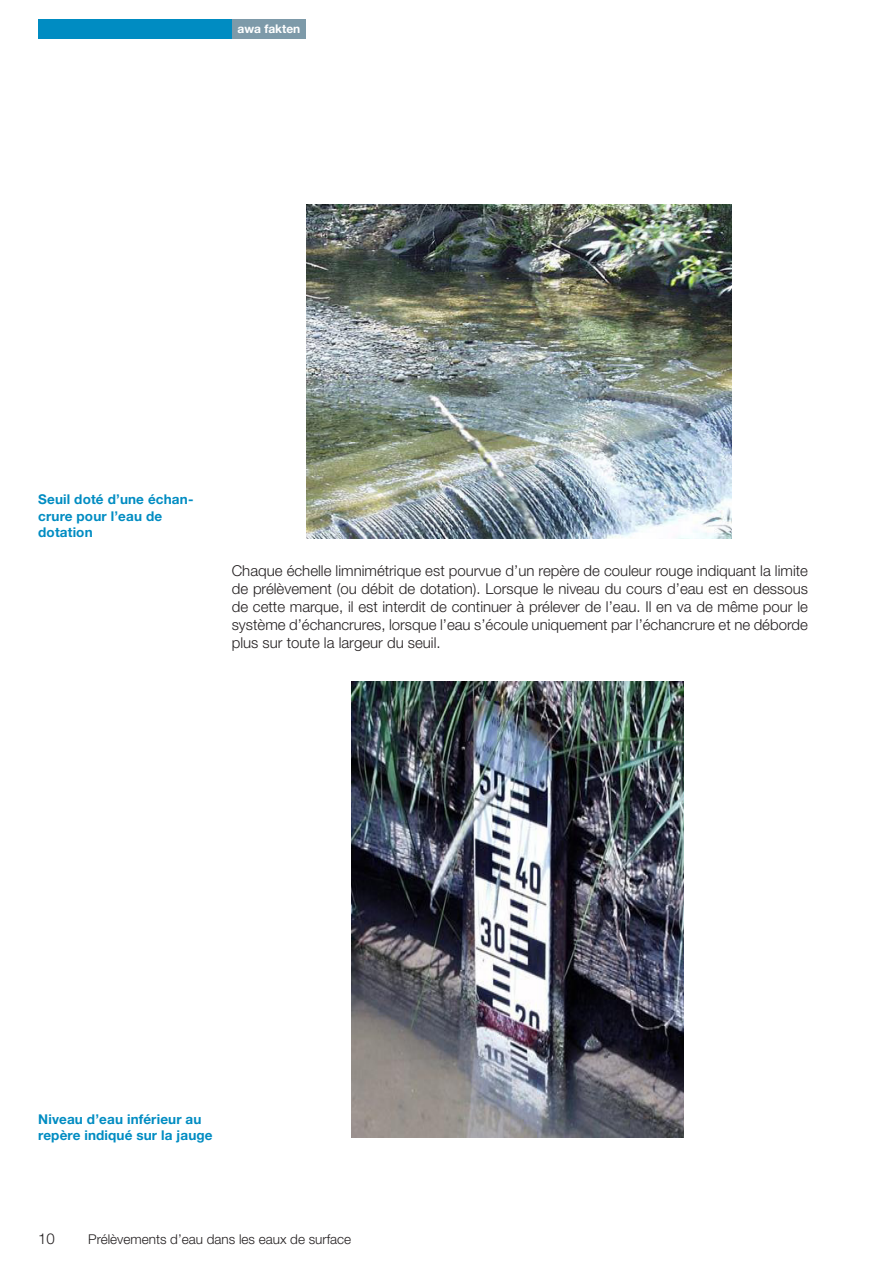
<style>
.page{position:relative;width:893px;height:1263px;background:#fff}
.page>*{position:absolute;margin:0;border:0;box-sizing:border-box;transform-origin:0 0}
.Grundtext{font:300 15px/18px "Helvetica Neue LT Std";color:#231f20;text-align:justify}
.Bildlegende_Text{font:700 13.5px/16.5px "Helvetica Neue LT Std";letter-spacing:.01em;color:#008cc2}
.t1{font:300 13.5px "Helvetica Neue LT Std";color:#231f20}
.t2{font:700 12px "Helvetica Neue LT Std";color:#fff}
</style>
<div class="page">
<div style="left:232px;top:19px;width:74px;height:19px;background:#7d9aa9"></div>
<div style="left:38px;top:19px;width:194px;height:19px;background:#008cc2"></div>
<img style="left:306px;top:204px;width:425px;height:334px">
<img style="left:351px;top:681px;width:332px;height:456px">
<p class="t2" style="left:237px;top:21px;width:64px">awa fakten</p>
<p class="Bildlegende_Text" style="left:38px;top:491px;width:157px">Seuil doté d’une échan&shy;crure pour l’eau de dotation</p>
<p class="Grundtext" style="left:232px;top:561px;width:578px">Chaque échelle limnimétrique est pourvue d’un repère de couleur rouge indiquant la limite de prélèvement (ou débit de dotation). Lorsque le niveau du cours d’eau est en dessous de cette marque, il est interdit de continuer à prélever de l’eau. Il en va de même pour le système d’échancrures, lorsque l’eau s’écoule uniquement par l’échancrure et ne déborde plus sur toute la largeur du seuil.</p>
<p class="Bildlegende_Text" style="left:38px;top:1110px;width:176px">Niveau d’eau inférieur au repère indiqué sur la jauge</p>
<p class="Grundtext" style="left:38px;top:1229px;width:18px">10</p>
<p class="t1" style="left:88px;top:1231px;width:265px">Prélèvements d’eau dans les eaux de surface</p>
</div>
